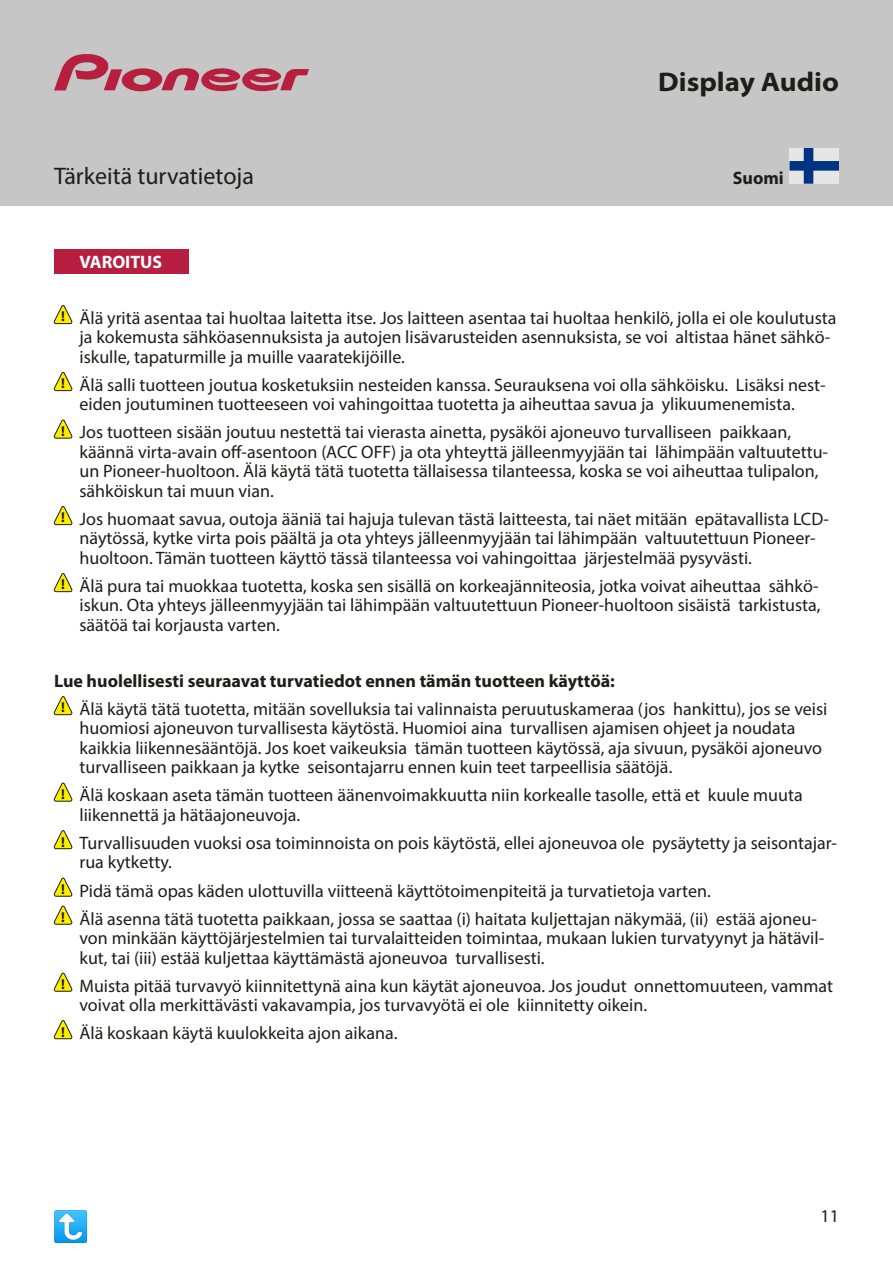
<style>
.page{position:relative;width:893px;height:1263px;background:#fff}
.page>*{position:absolute;margin:0;border:0;box-sizing:border-box;transform-origin:0 0}
.t1{font:700 semi-expanded 27px "Myriad Pro";color:#1d1d1b}
.t2{font:24px "Myriad Pro";color:#1d1d1b}
.t3{font:18px/19.5px "Myriad Pro";color:#1d1d1b}
.t4{font:700 18px "Myriad Pro";color:#1d1d1b}
.t5{font:700 18px "Myriad Pro";color:#fff}
.t6{font:700 14.25px "Myriad Pro";color:#1d1d1b}
</style>
<div class="page">
<div style="left:0;top:0;width:893px;height:205px;background:#c6c6c6"></div>
<div style="left:54px;top:249px;width:135px;height:24px;background:#b71e3f"></div>
<svg style="left:54px;top:54px;width:255px;height:37px"></svg>
<svg style="left:53px;top:305px;width:19px;height:19px"></svg>
<svg style="left:53px;top:372px;width:19px;height:19px"></svg>
<svg style="left:53px;top:420px;width:19px;height:19px"></svg>
<svg style="left:53px;top:506px;width:19px;height:19px"></svg>
<svg style="left:53px;top:573px;width:19px;height:19px"></svg>
<svg style="left:53px;top:696px;width:19px;height:19px"></svg>
<svg style="left:53px;top:783px;width:19px;height:19px"></svg>
<svg style="left:53px;top:830px;width:19px;height:19px"></svg>
<svg style="left:53px;top:878px;width:19px;height:19px"></svg>
<svg style="left:53px;top:906px;width:19px;height:19px"></svg>
<svg style="left:53px;top:973px;width:19px;height:19px"></svg>
<svg style="left:53px;top:1020px;width:19px;height:19px"></svg>
<svg style="left:789px;top:148px;width:50px;height:36px;background:#899dbd"></svg>
<svg style="left:54px;top:1210px;width:33px;height:33px"></svg>
<p class="t2" style="left:54px;top:161px;width:201px">Tärkeitä turvatietoja</p>
<p class="t5" style="left:80px;top:250px;width:84px">VAROITUS</p>
<p class="t1" style="left:658px;top:64px;width:182px">Display Audio</p>
<p class="t4" style="left:733px;top:166px;width:53px">Suomi</p>
<p class="t6" style="left:61px;top:307px;width:5px">!</p>
<p class="t3" style="left:80px;top:308px;width:759px">Älä yritä asentaa tai huoltaa laitetta itse. Jos laitteen asentaa tai huoltaa henkilö, jolla ei ole koulutusta ja kokemusta sähköasennuksista ja autojen lisävarusteiden asennuksista, se voi altistaa hänet sähkö&shy;iskulle, tapaturmille ja muille vaaratekijöille.</p>
<p class="t6" style="left:61px;top:374px;width:5px">!</p>
<p class="t3" style="left:80px;top:375px;width:748px">Älä salli tuotteen joutua kosketuksiin nesteiden kanssa. Seurauksena voi olla sähköisku. Lisäksi nest&shy;eiden joutuminen tuotteeseen voi vahingoittaa tuotetta ja aiheuttaa savua ja ylikuumenemista.</p>
<p class="t6" style="left:61px;top:422px;width:5px">!</p>
<p class="t3" style="left:80px;top:422px;width:750px">Jos tuotteen sisään joutuu nestettä tai vierasta ainetta, pysäköi ajoneuvo turvalliseen paikkaan, käännä virta-avain off-asentoon (ACC OFF) ja ota yhteyttä jälleenmyyjään tai lähimpään valtuutettu&shy;un Pioneer-huoltoon. Älä käytä tätä tuotetta tällaisessa tilanteessa, koska se voi aiheuttaa tulipalon, sähköiskun tai muun vian.</p>
<p class="t6" style="left:61px;top:508px;width:5px">!</p>
<p class="t3" style="left:80px;top:509px;width:751px">Jos huomaat savua, outoja ääniä tai hajuja tulevan tästä laitteesta, tai näet mitään epätavallista LCD&shy;näytössä, kytke virta pois päältä ja ota yhteys jälleenmyyjään tai lähimpään valtuutettuun Pioneer&shy;huoltoon. Tämän tuotteen käyttö tässä tilanteessa voi vahingoittaa järjestelmää pysyvästi.</p>
<p class="t6" style="left:61px;top:575px;width:5px">!</p>
<p class="t3" style="left:80px;top:576px;width:743px;text-align:justify">Älä pura tai muokkaa tuotetta, koska sen sisällä on korkeajänniteosia, jotka voivat aiheuttaa sähkö&shy;iskun. Ota yhteys jälleenmyyjään tai lähimpään valtuutettuun Pioneer-huoltoon sisäistä tarkistusta, säätöä tai korjausta varten.</p>
<p class="t4" style="left:54px;top:669px;width:562px">Lue huolellisesti seuraavat turvatiedot ennen tämän tuotteen käyttöä:</p>
<p class="t6" style="left:61px;top:698px;width:5px">!</p>
<p class="t3" style="left:80px;top:699px;width:749px">Älä käytä tätä tuotetta, mitään sovelluksia tai valinnaista peruutuskameraa (jos hankittu), jos se veisi huomiosi ajoneuvon turvallisesta käytöstä. Huomioi aina turvallisen ajamisen ohjeet ja noudata kaikkia liikennesääntöjä. Jos koet vaikeuksia tämän tuotteen käytössä, aja sivuun, pysäköi ajoneuvo turvalliseen paikkaan ja kytke seisontajarru ennen kuin teet tarpeellisia säätöjä.</p>
<p class="t6" style="left:61px;top:785px;width:5px">!</p>
<p class="t3" style="left:80px;top:785px;width:725px">Älä koskaan aseta tämän tuotteen äänenvoimakkuutta niin korkealle tasolle, että et kuule muuta liikennettä ja hätäajoneuvoja.</p>
<p class="t6" style="left:61px;top:832px;width:5px">!</p>
<p class="t3" style="left:80px;top:833px;width:759px">Turvallisuuden vuoksi osa toiminnoista on pois käytöstä, ellei ajoneuvoa ole pysäytetty ja seisontajar&shy;rua kytketty.</p>
<p class="t6" style="left:61px;top:880px;width:5px">!</p>
<p class="t3" style="left:80px;top:880px;width:633px">Pidä tämä opas käden ulottuvilla viitteenä käyttötoimenpiteitä ja turvatietoja varten.</p>
<p class="t6" style="left:61px;top:908px;width:5px">!</p>
<p class="t3" style="left:80px;top:908px;width:746px">Älä asenna tätä tuotetta paikkaan, jossa se saattaa (i) haitata kuljettajan näkymää, (ii) estää ajoneu&shy;von minkään käyttöjärjestelmien tai turvalaitteiden toimintaa, mukaan lukien turvatyynyt ja hätävil&shy;kut, tai (iii) estää kuljettaa käyttämästä ajoneuvoa turvallisesti.</p>
<p class="t6" style="left:61px;top:975px;width:5px">!</p>
<p class="t3" style="left:80px;top:975px;width:755px">Muista pitää turvavyö kiinnitettynä aina kun käytät ajoneuvoa. Jos joudut onnettomuuteen, vammat voivat olla merkittävästi vakavampia, jos turvavyötä ei ole kiinnitetty oikein.</p>
<p class="t6" style="left:61px;top:1022px;width:5px">!</p>
<p class="t3" style="left:80px;top:1023px;width:320px">Älä koskaan käytä kuulokkeita ajon aikana.</p>
<p class="t3" style="left:820px;top:1206px;width:20px">11</p>
</div>
